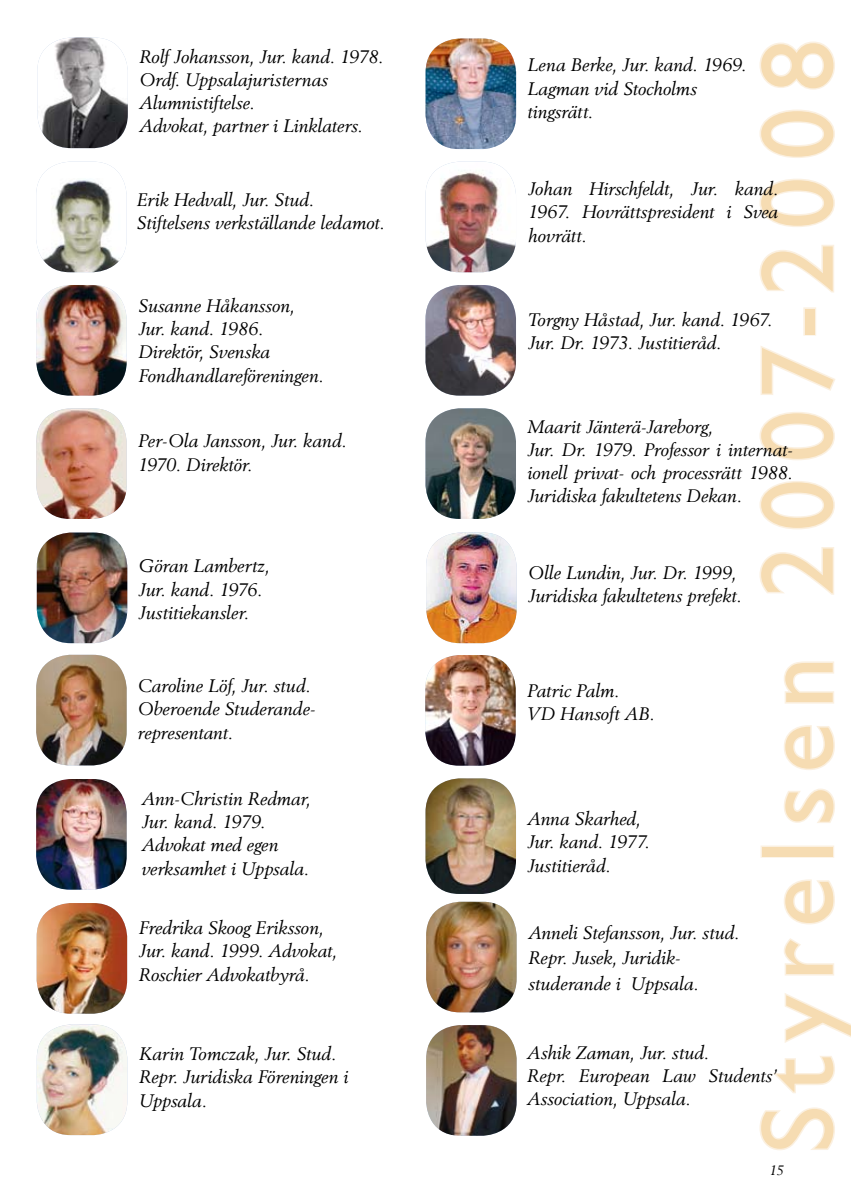
<style>
.page{position:relative;width:851px;height:1191px;background:#fff}
.page>*{position:absolute;margin:0;border:0;box-sizing:border-box;transform-origin:0 0}
.t1{font:103.5px "Gill Alt One";letter-spacing:.135em;color:#f6dcb2}
.t2{font:italic 18px/23.2px "Berling";color:#000}
.t3{font:italic 13.5px "Berling";color:#000}
</style>
<div class="page">
<img style="left:36px;top:779px;width:91px;height:110px;border-radius:34px">
<img style="left:37px;top:38px;width:91px;height:110px;border-radius:34px">
<img style="left:37px;top:532px;width:90px;height:111px;border-radius:34px">
<img style="left:36px;top:408px;width:91px;height:111px;border-radius:34px">
<img style="left:36px;top:655px;width:91px;height:110px;border-radius:34px">
<img style="left:36px;top:162px;width:91px;height:110px;border-radius:34px">
<img style="left:36px;top:285px;width:91px;height:110px;border-radius:34px">
<img style="left:37px;top:1024px;width:90px;height:111px;border-radius:34px">
<img style="left:37px;top:903px;width:90px;height:110px;border-radius:34px">
<svg style="left:759px;top:1107px;width:76px;height:43px"></svg>
<svg style="left:773px;top:1056px;width:62px;height:37px"></svg>
<svg style="left:784px;top:993px;width:66px;height:50px"></svg>
<svg style="left:784px;top:938px;width:50px;height:38px"></svg>
<svg style="left:784px;top:879px;width:51px;height:46px"></svg>
<div style="left:760px;top:845px;width:74px;height:12px;border:3px solid #fbf0e0"></div>
<svg style="left:784px;top:788px;width:51px;height:35px"></svg>
<svg style="left:784px;top:725px;width:51px;height:45px"></svg>
<svg style="left:784px;top:661px;width:50px;height:43px"></svg>
<svg style="left:759px;top:547px;width:75px;height:48px"></svg>
<svg style="left:759px;top:481px;width:76px;height:49px"></svg>
<svg style="left:759px;top:412px;width:76px;height:48px"></svg>
<svg style="left:760px;top:346px;width:76px;height:49px"></svg>
<div style="left:803px;top:307px;width:13px;height:28px;border:3px solid #fbf0e0"></div>
<svg style="left:759px;top:245px;width:75px;height:48px"></svg>
<svg style="left:759px;top:178px;width:76px;height:49px"></svg>
<svg style="left:759px;top:109px;width:76px;height:49px"></svg>
<svg style="left:759px;top:41px;width:76px;height:49px"></svg>
<img style="left:425px;top:408px;width:91px;height:111px;border-radius:34px">
<img style="left:425px;top:285px;width:91px;height:110px;border-radius:34px">
<img style="left:425px;top:778px;width:91px;height:116px;border-radius:34px">
<img style="left:425px;top:655px;width:90px;height:110px;border-radius:34px">
<img style="left:425px;top:162px;width:91px;height:110px;border-radius:34px">
<img style="left:426px;top:901px;width:90px;height:111px;border-radius:34px">
<img style="left:426px;top:1025px;width:90px;height:110px;border-radius:34px">
<img style="left:425px;top:39px;width:91px;height:110px;border-radius:34px">
<img style="left:426px;top:532px;width:90px;height:111px;border-radius:34px">
<p class="t2" style="left:139px;top:45px;width:245px">Rolf Johansson, Jur. kand. 1978.<br>Ordf. Uppsalajuristernas<br>Alumnistiftelse.<br>Advokat, partner i Linklaters.</p>
<p class="t2" style="left:137px;top:188px;width:249px">Erik Hedvall, Jur. Stud.<br>Stiftelsens verkställande ledamot.</p>
<p class="t2" style="left:138px;top:294px;width:187px">Susanne Håkansson,<br>Jur. kand. 1986.<br>Direktör, Svenska<br>Fondhandlareföreningen.</p>
<p class="t2" style="left:138px;top:429px;width:210px">Per-Ola Jansson, Jur. kand.<br>1970. Direktör.</p>
<p class="t2" style="left:139px;top:554px;width:133px">Göran Lambertz,<br>Jur. kand. 1976.<br>Justitiekansler.</p>
<p class="t2" style="left:138px;top:673px;width:179px">Caroline Löf, Jur. stud.<br>Oberoende Studerande&shy;representant.</p>
<p class="t2" style="left:142px;top:787px;width:170px">Ann-Christin Redmar,<br>Jur. kand. 1979.<br>Advokat med egen verksamhet i Uppsala.</p>
<p class="t2" style="left:139px;top:916px;width:200px">Fredrika Skoog Eriksson,<br>Jur. kand. 1999. Advokat,<br>Roschier Advokatbyrå.</p>
<p class="t2" style="left:139px;top:1042px;width:211px">Karin Tomczak, Jur. Stud.<br>Repr. Juridiska Föreningen i<br>Uppsala.</p>
<h1 class="t1" style="left:737px;top:1153px;width:1114px;rotate:-90deg">Styrelsen 2007-2008</h1>
<p class="t2" style="left:527px;top:53px;width:220px">Lena Berke, Jur. kand. 1969.<br>Lagman vid Stocholms tingsrätt.</p>
<p class="t2" style="left:528px;top:177px;width:252px;text-align:justify">Johan Hirschfeldt, Jur. kand.<br>1967. Hovrättspresident i Svea hovrätt.</p>
<p class="t2" style="left:528px;top:307px;width:246px">Torgny Håstad, Jur. kand. 1967.<br>Jur. Dr. 1973. Justitieråd.</p>
<p class="t2" style="left:527px;top:415px;width:267px">Maarit Jänterä-Jareborg,<br>Jur. Dr. 1979. Professor i internat&shy;ionell privat- och processrätt 1988.<br>Juridiska fakultetens Dekan.</p>
<p class="t2" style="left:528px;top:561px;width:215px">Olle Lundin, Jur. Dr. 1999,<br>Juridiska fakultetens prefekt.</p>
<p class="t2" style="left:527px;top:679px;width:129px">Patric Palm.<br>VD Hansoft AB.</p>
<p class="t2" style="left:527px;top:806px;width:124px">Anna Skarhed,<br>Jur. kand. 1977.<br>Justitieråd.</p>
<p class="t2" style="left:528px;top:920px;width:213px;line-height:25.5px">Anneli Stefansson, Jur. stud.<br>Repr. Jusek, Juridik&shy;studerande i Uppsala.</p>
<p class="t2" style="left:527px;top:1040px;width:251px">Ashik Zaman, Jur. stud.<br>Repr. European Law Students’<br>Association, Uppsala.</p>
<p class="t3" style="left:769px;top:1162px;width:16px">15</p>
</div>
